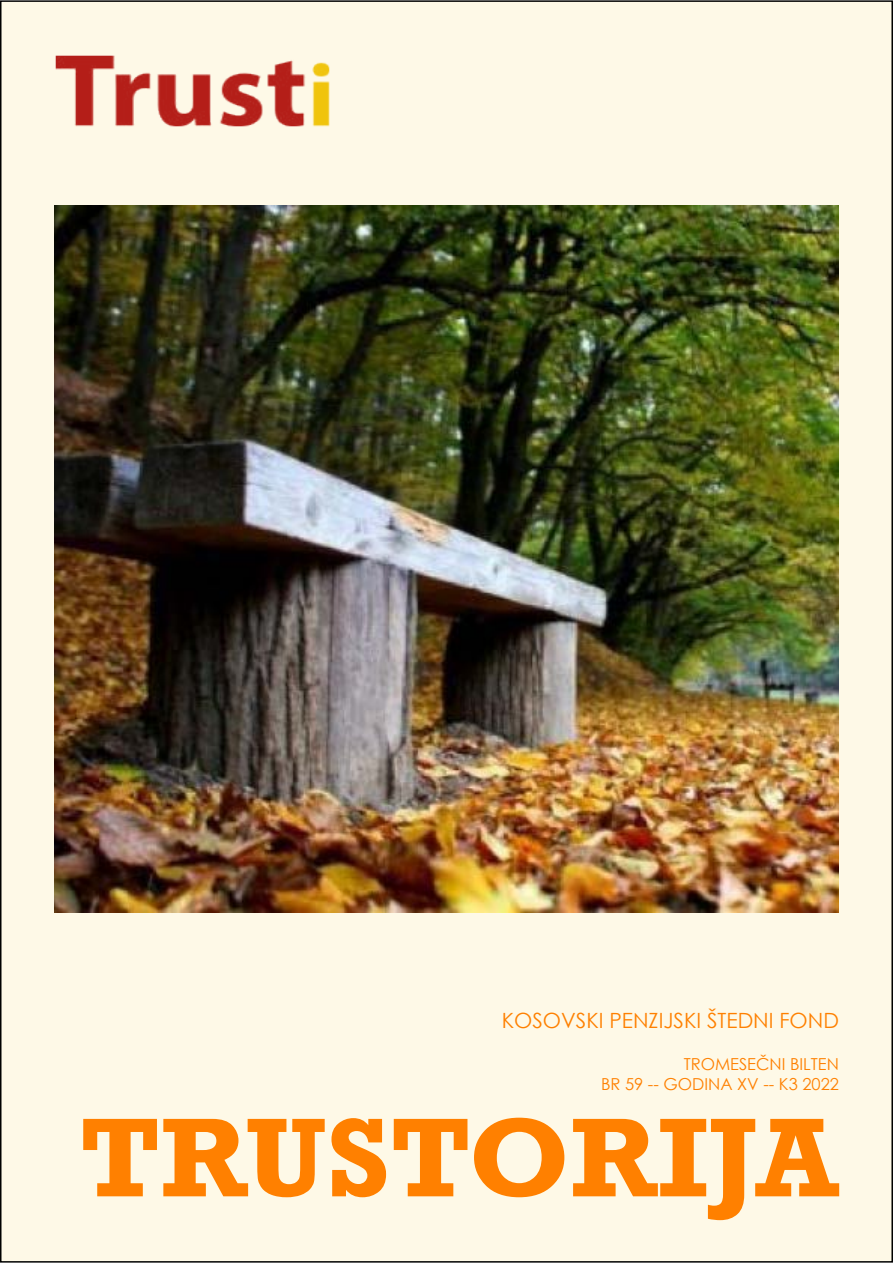
<style>
.page{position:relative;width:893px;height:1263px;background:#fff}
.page>*{position:absolute;margin:0;border:0;box-sizing:border-box;transform-origin:0 0}
.t1{font:700 114px "Rockwell";color:#ff8000;scale:1.05 1}
.t2{font:21px "Century Gothic";color:#ff8000}
.t3{font:16.5px/19.8px "Century Gothic";color:#ff8000;text-align:right}
</style>
<div class="page">
<div style="left:1px;top:1px;width:891px;height:1261px;background:#fef9e7"></div>
<img style="left:55px;top:55px;width:275px;height:72px">
<img style="left:54px;top:206px;width:785px;height:706px">
<p class="t2" style="left:502px;top:1006px;width:339px">KOSOVSKI PENZIJSKI ŠTEDNI FOND</p>
<p class="t3" style="left:601px;top:1053px;width:239px">TROMESEČNI BILTEN<br>BR 59 -- GODINA XV -- K3 2022</p>
<h1 class="t1" style="left:80px;top:1089px;width:725px">TRUSTORIJA</h1>
</div>
